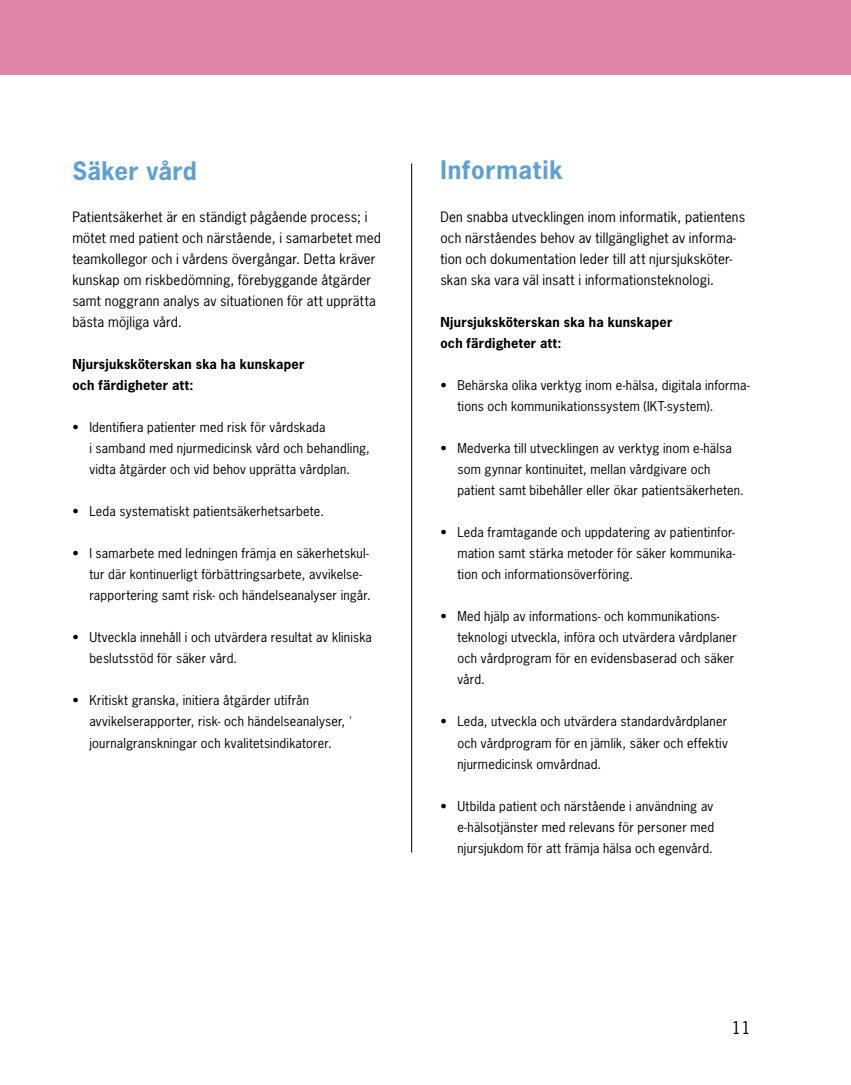
<style>
.page{position:relative;width:851px;height:1085px;background:#fff}
.page>*{position:absolute;margin:0;border:0;box-sizing:border-box;transform-origin:0 0}
.t1{font:700 24px "News Gothic Std";letter-spacing:.03em;color:#5fa0d2}
.t2{font:700 24px "News Gothic Std";letter-spacing:.01em;color:#5fa0d2}
.t3{font:16.5px "News Gothic Std";color:#000}
.t4{font:13.5px/21px "News Gothic Std";letter-spacing:.015em;color:#000}
.t5{font:700 12.9px/21px "News Gothic Std";letter-spacing:.02em;color:#000}
.t6{font:12.75px/21px "News Gothic Std";letter-spacing:.015em;color:#000}
</style>
<div class="page">
<div style="left:0;top:0;width:850px;height:74px;background:#df85a8"></div>
<hr style="left:411px;top:163px;width:1px;height:689px;background:#000">
<h1 class="t2" style="left:72px;top:154px;width:126px">Säker vård</h1>
<p class="t4" style="left:72px;top:206px;width:310px">Patientsäkerhet är en ständigt pågående process; i mötet med patient och närstående, i samarbetet med teamkollegor och i vårdens övergångar. Detta kräver kunskap om riskbedömning, förebyggande åtgärder samt noggrann analys av situationen för att upprätta bästa möjliga vård.</p>
<p class="t5" style="left:72px;top:353px;width:234px">Njursjuksköterskan ska ha kunskaper och färdigheter att:</p>
<p class="t6" style="left:89px;top:417px;width:282px;text-indent:-17px">• Identifiera patienter med risk för vårdskada<br>i samband med njurmedicinsk vård och behandling, vidta åtgärder och vid behov upprätta vårdplan.</p>
<p class="t6" style="left:72px;top:501px;width:253px">• Leda systematiskt patientsäkerhetsarbete.</p>
<p class="t6" style="left:89px;top:543px;width:283px;text-indent:-17px">• I samarbete med ledningen främja en säkerhetskul&shy;tur där kontinuerligt förbättringsarbete, avvikelse&shy;rapportering samt risk- och händelseanalyser ingår.</p>
<p class="t6" style="left:89px;top:627px;width:284px;text-indent:-17px">• Utveckla innehåll i och utvärdera resultat av kliniska beslutsstöd för säker vård.</p>
<p class="t6" style="left:89px;top:690px;width:264px;text-indent:-17px">• Kritiskt granska, initiera åtgärder utifrån avvikelserapporter, risk- och händelseanalyser, ' journalgranskningar och kvalitetsindikatorer.</p>
<h1 class="t1" style="left:440px;top:154px;width:124px">Informatik</h1>
<p class="t4" style="left:440px;top:206px;width:306px">Den snabba utvecklingen inom informatik, patientens och närståendes behov av tillgänglighet av informa&shy;tion och dokumentation leder till att njursjuksköter&shy;skan ska vara väl insatt i informationsteknologi.</p>
<p class="t5" style="left:440px;top:311px;width:234px">Njursjuksköterskan ska ha kunskaper och färdigheter att:</p>
<p class="t6" style="left:457px;top:375px;width:294px;text-indent:-17px">• Behärska olika verktyg inom e-hälsa, digitala informa&shy;tions och kommunikationssystem (IKT-system).</p>
<p class="t6" style="left:457px;top:438px;width:288px;text-indent:-17px">• Medverka till utvecklingen av verktyg inom e-hälsa som gynnar kontinuitet, mellan vårdgivare och patient samt bibehåller eller ökar patientsäkerheten.</p>
<p class="t6" style="left:457px;top:522px;width:279px;text-align:justify;text-indent:-17px">• Leda framtagande och uppdatering av patientinfor&shy;mation samt stärka metoder för säker kommunika&shy;tion och informationsöverföring.</p>
<p class="t6" style="left:457px;top:606px;width:281px;text-indent:-17px">• Med hjälp av informations- och kommunikations&shy;teknologi utveckla, införa och utvärdera vårdplaner och vårdprogram för en evidensbaserad och säker vård.</p>
<p class="t6" style="left:457px;top:711px;width:272px;text-align:justify;text-indent:-17px">• Leda, utveckla och utvärdera standardvårdplaner och vårdprogram för en jämlik, säker och effektiv njurmedicinsk omvårdnad.</p>
<p class="t6" style="left:457px;top:795px;width:258px;text-align:justify;text-indent:-17px">• Utbilda patient och närstående i användning av e-hälsotjänster med relevans för personer med njursjukdom för att främja hälsa och egenvård.</p>
<p class="t3" style="left:731px;top:1016px;width:21px">11</p>
</div>
